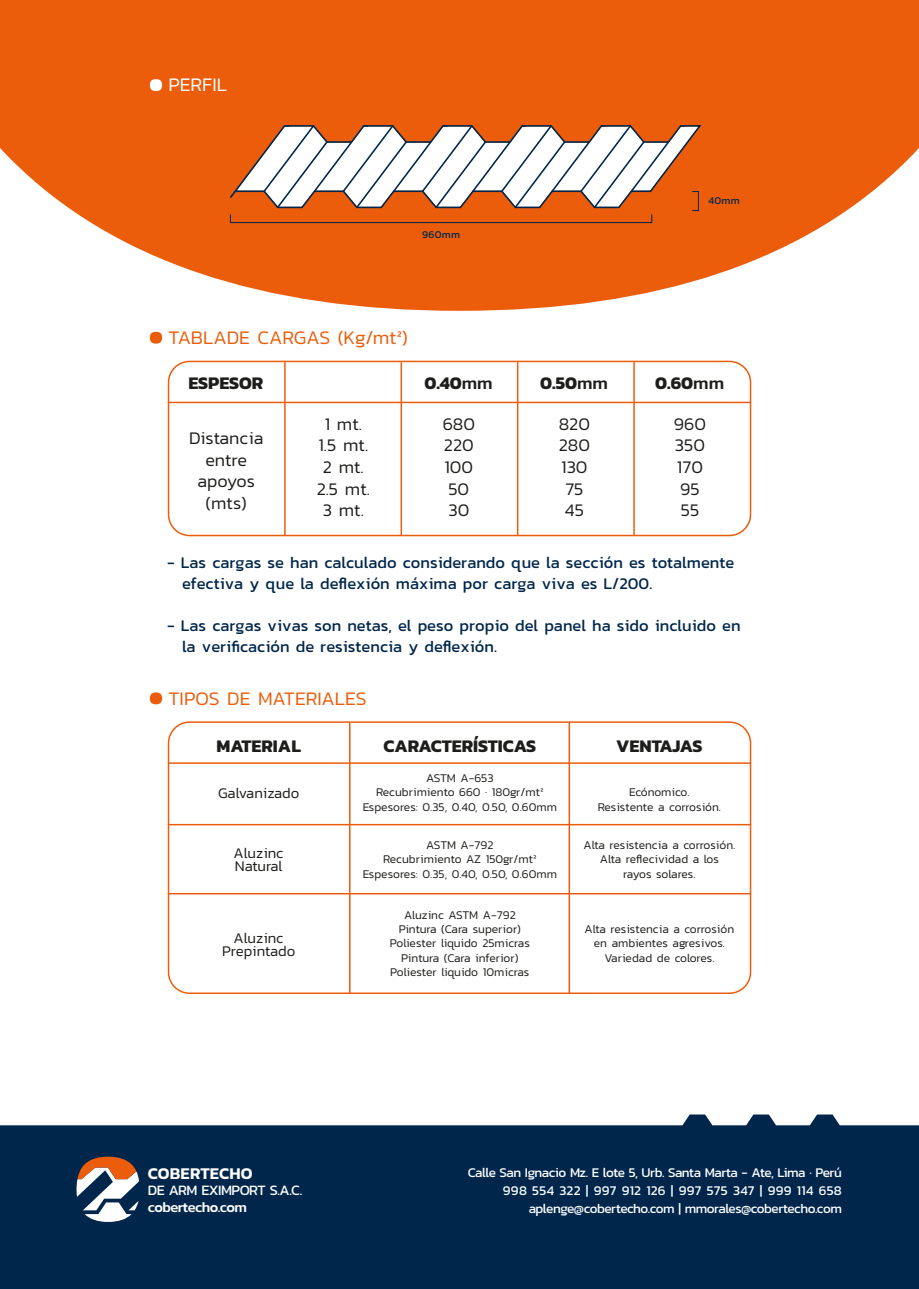
<style>
.page{position:relative;width:919px;height:1289px;background:#fff}
.page>*{position:absolute;margin:0;border:0;box-sizing:border-box;transform-origin:0 0}
.t1{font:300 19.5px "Kanit";letter-spacing:-.005em;color:#eb5d0b}
.t2{font:300 19.5px "Kanit";color:#fff}
.t3{font:300 18px/21.6px "Kanit";color:#1d1d1b;text-align:center}
.t4{font:700 18px "Kanit";color:#1d1d1b}
.t5{font:700 18px "Kanit";letter-spacing:-.025em;color:#1d1d1b}
.t6{font:600 16.65px "Kanit";letter-spacing:.005em;color:#fff}
.t7{font:16.5px/21px "Kanit";color:#00264b}
.t8{font:300 15px/13.5px "Kanit";color:#1d1d1b}
.t9{font:14.55px "Kanit";letter-spacing:-.04em;color:#fff}
.t10{font:500 14.55px "Kanit";letter-spacing:-.04em;color:#fff}
.t11{font:13.5px/18px "Kanit";letter-spacing:-.035em;color:#fff;text-align:right}
.t12{font:300 12px/14.4px "Kanit";color:#1d1d1b;text-align:center}
.t13{font:10.5px "Kanit";letter-spacing:.025em;color:#00264b}
.s1{font-weight:500}
</style>
<div class="page">
<div style="left:0;top:1114px;width:918px;height:174px;background:#00264b"></div>
<svg style="left:0;top:0;width:918px;height:311px;fill:#eb5d0b"></svg>
<svg style="left:77px;top:1156px;width:62px;height:65px"></svg>
<svg style="left:150px;top:332px;width:12px;height:11px"></svg>
<hr style="left:168px;top:402px;width:582px;height:1px;background:#eb5d0b">
<hr style="left:284px;top:362px;width:1px;height:173px;background:#eb5d0b">
<hr style="left:400px;top:362px;width:2px;height:173px;background:#eb5d0b">
<hr style="left:517px;top:362px;width:1px;height:173px;background:#eb5d0b">
<hr style="left:633px;top:362px;width:1px;height:173px;background:#eb5d0b">
<div style="left:168px;top:361px;width:583px;height:175px;border:2px solid #eb5d0b;border-radius:21px"></div>
<svg style="left:150px;top:692px;width:12px;height:12px"></svg>
<hr style="left:168px;top:762px;width:582px;height:2px;background:#eb5d0b">
<hr style="left:168px;top:824px;width:582px;height:1px;background:#eb5d0b">
<hr style="left:168px;top:893px;width:582px;height:1px;background:#eb5d0b">
<hr style="left:349px;top:723px;width:1px;height:270px;background:#eb5d0b">
<hr style="left:568px;top:723px;width:2px;height:270px;background:#eb5d0b">
<div style="left:168px;top:721px;width:583px;height:273px;border:2px solid #eb5d0b;border-radius:21px"></div>
<svg style="left:150px;top:79px;width:12px;height:12px"></svg>
<div style="left:230px;top:214px;width:422px;height:9px;border:1px solid #00264b"></div>
<div style="left:691px;top:191px;width:7px;height:20px;border:1px solid #00264b"></div>
<svg style="left:228px;top:124px;width:475px;height:86px"></svg>
<h1 class="t2" style="left:168px;top:71px;width:60px">PERFIL</h1>
<p class="t13" style="left:422px;top:226px;width:39px">960mm</p>
<h1 class="t1" style="left:168px;top:323px;width:241px">TABLADE CARGAS (Kg/mt²)</h1>
<h2 class="t4" style="left:188px;top:369px;width:76px">ESPESOR</h2>
<h2 class="t4" style="left:424px;top:369px;width:70px">0.40<span class="s1">mm</span></h2>
<h2 class="t3" style="left:189px;top:427px;width:76px">Distancia entre apoyos (mts)</h2>
<h2 class="t3" style="left:316px;top:413px;width:55px">1 mt.<br>1.5 mt.<br>2 mt.<br>2.5 mt.<br>3 mt.</h2>
<h2 class="t3" style="left:442px;top:413px;width:34px;text-align:left">680<br>220<br>100<br>50<br>30</h2>
<p class="t13" style="left:708px;top:193px;width:33px">40mm</p>
<h2 class="t4" style="left:540px;top:369px;width:69px">0.50<span class="s1">mm</span></h2>
<h2 class="t3" style="left:558px;top:413px;width:33px">820<br>280<br>130<br>75<br>45</h2>
<h2 class="t4" style="left:655px;top:369px;width:71px">0.60<span class="s1">mm</span></h2>
<h2 class="t3" style="left:674px;top:413px;width:34px">960<br>350<br>170<br>95<br>55</h2>
<h3 class="t7" style="left:182px;top:552px;width:553px;text-indent:-15px">- Las cargas se han calculado considerando que la sección es totalmente efectiva y que la deflexión máxima por carga viva es L/200.</h3>
<h3 class="t7" style="left:182px;top:615px;width:560px;text-indent:-15px">- Las cargas vivas son netas, el peso propio del panel ha sido incluido en la verificación de resistencia y deflexión.</h3>
<h1 class="t1" style="left:168px;top:684px;width:199px">TIPOS DE MATERIALES</h1>
<h2 class="t4" style="left:216px;top:732px;width:86px">MATERIAL</h2>
<h2 class="t4" style="left:383px;top:732px;width:154px">CARACTERÍSTICAS</h2>
<p class="t8" style="left:218px;top:785px;width:83px">Galvanizado</p>
<p class="t12" style="left:363px;top:770px;width:196px">ASTM A-653<br>Recubrimiento 660 · 180gr/mt²<br>Espesores: 0.35, 0.40, 0.50, 0.60mm</p>
<h2 class="t5" style="left:616px;top:732px;width:88px">VENTAJAS</h2>
<p class="t12" style="left:597px;top:785px;width:125px">Ecónomico.<br>Resistente a corrosión.</p>
<p class="t8" style="left:234px;top:845px;width:52px">Aluzinc<br>Natural</p>
<p class="t12" style="left:363px;top:837px;width:196px">ASTM A-792<br>Recubrimiento AZ 150gr/mt²<br>Espesores: 0.35, 0.40, 0.50, 0.60mm</p>
<p class="t12" style="left:583px;top:837px;width:153px">Alta resistencia a corrosión.<br>Alta reflecividad a los<br>rayos solares.</p>
<p class="t8" style="left:222px;top:930px;width:75px;text-align:center">Aluzinc<br>Prepintado</p>
<h3 class="t6" style="left:148px;top:1160px;width:106px">COBERTECHO</h3>
<p class="t9" style="left:148px;top:1179px;width:156px">DE ARM EXIMPORT S.A.C.</p>
<p class="t10" style="left:148px;top:1195px;width:100px">cobertecho.com</p>
<p class="t12" style="left:390px;top:907px;width:141px">Aluzinc ASTM A-792<br>Pintura (Cara superior)<br>Poliester liquido 25micras<br>Pintura (Cara inferior)<br>Poliester liquido 10micras</p>
<p class="t12" style="left:584px;top:921px;width:151px">Alta resistencia a corrosión en ambientes agresivos.<br>Variedad de colores.</p>
<p class="t11" style="left:467px;top:1162px;width:375px">Calle San Ignacio Mz. E lote 5, Urb. Santa Marta - Ate, Lima · Perú<br>998 554 322 | 997 912 126 | 997 575 347 | 999 114 658 aplenge@cobertecho.com | mmorales@cobertecho.com</p>
</div>
